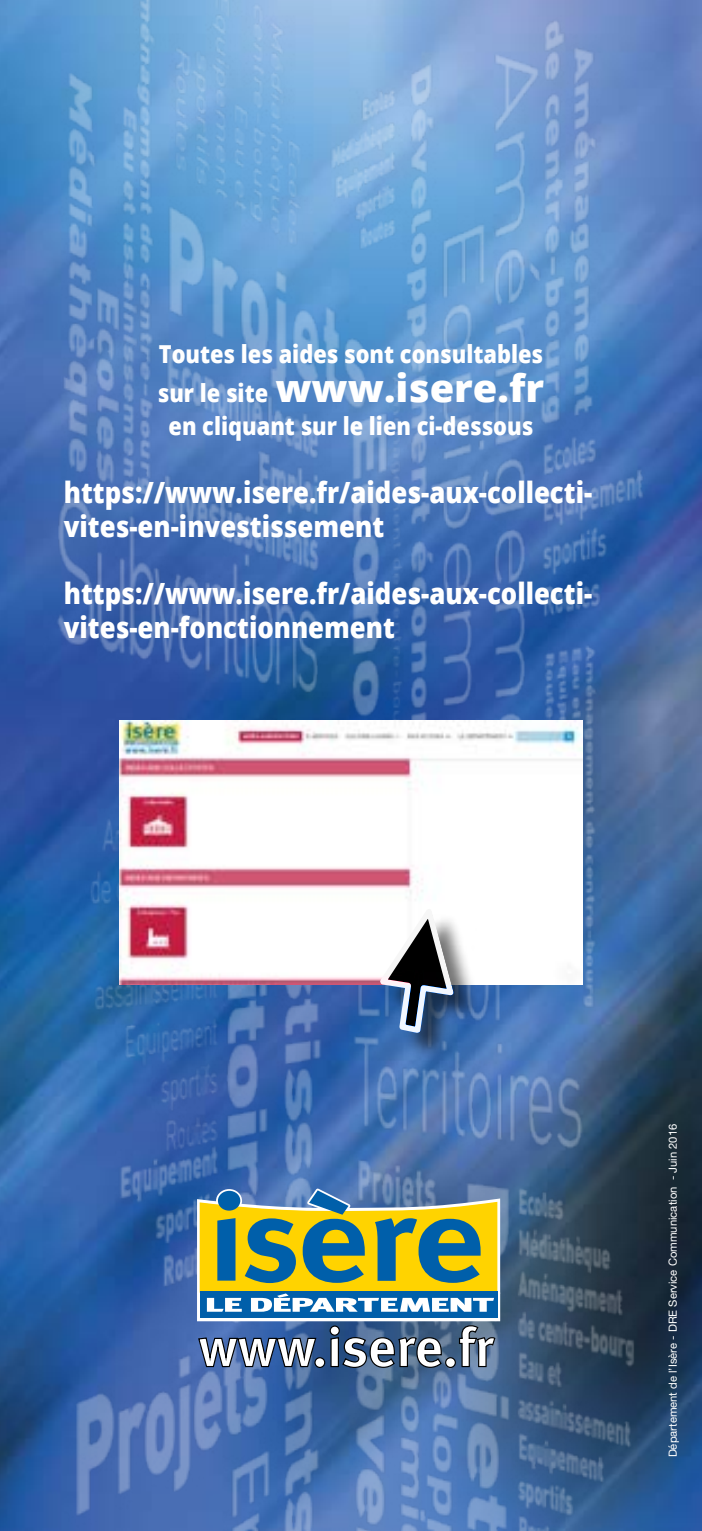
<style>
.page{position:relative;width:702px;height:1531px;background:#fff}
.page>*{position:absolute;margin:0;border:0;box-sizing:border-box;transform-origin:0 0}
.t1{font:800 38.25px "Open Sans";color:#fff;scale:1.04 1}
.t2{font:800 29.25px/33.8px "Open Sans";color:#fff;scale:.88 1}
.t3{font:800 24.75px "Open Sans";color:#fff;scale:.88 1}
.t4{font:11.25px "Helvetica Neue";color:#fff}
.s1{font-size:24.75px}
</style>
<div class="page">
<img style="left:0;top:0;width:702px;height:1531px">
<img style="left:43px;top:0;width:624px;height:1531px">
<img style="left:119px;top:721px;width:463px;height:264px">
<div style="left:200px;top:1291px;width:297px;height:27px;background:#005faa"></div>
<svg style="left:197px;top:1186px;width:303px;height:126px;background:#8aa06f"></svg>
<svg style="left:197px;top:1336px;width:120px;height:31px"></svg>
<svg style="left:315px;top:1357px;width:10px;height:10px"></svg>
<div style="left:314px;top:1357px;width:11px;height:10px;border:1px solid #000;border-radius:50%"></div>
<svg style="left:329px;top:1325px;width:113px;height:42px"></svg>
<div style="left:445px;top:1357px;width:10px;height:10px;background:#fff;border-radius:50%"></div>
<div style="left:445px;top:1357px;width:11px;height:10px;border:1px solid #000;border-radius:50%"></div>
<svg style="left:458px;top:1324px;width:38px;height:43px"></svg>
<div style="left:384px;top:914px;width:97px;height:146px;background:#000;opacity:.55"></div>
<svg style="left:373px;top:908px;width:85px;height:129px"></svg>
<p class="t3" style="left:159px;top:336px;width:438px">Toutes les aides sont consultables</p>
<h1 class="t1" style="left:158px;top:359px;width:373px"><span class="s1">sur le site</span> www.isere.fr</h1>
<p class="t3" style="left:168px;top:408px;width:416px">en cliquant sur le lien ci-dessous</p>
<p class="t2" style="left:64px;top:474px;width:602px">https://www.isere.fr/aides-aux-collecti&shy;vites-en-investissement</p>
<p class="t2" style="left:64px;top:575px;width:602px">https://www.isere.fr/aides-aux-collecti&shy;vites-en-fonctionnement</p>
<p class="t4" style="left:666px;top:1457px;width:335px;rotate:-90deg">Département de l’Isère - DRE Service Communication - Juin 2016</p>
</div>
